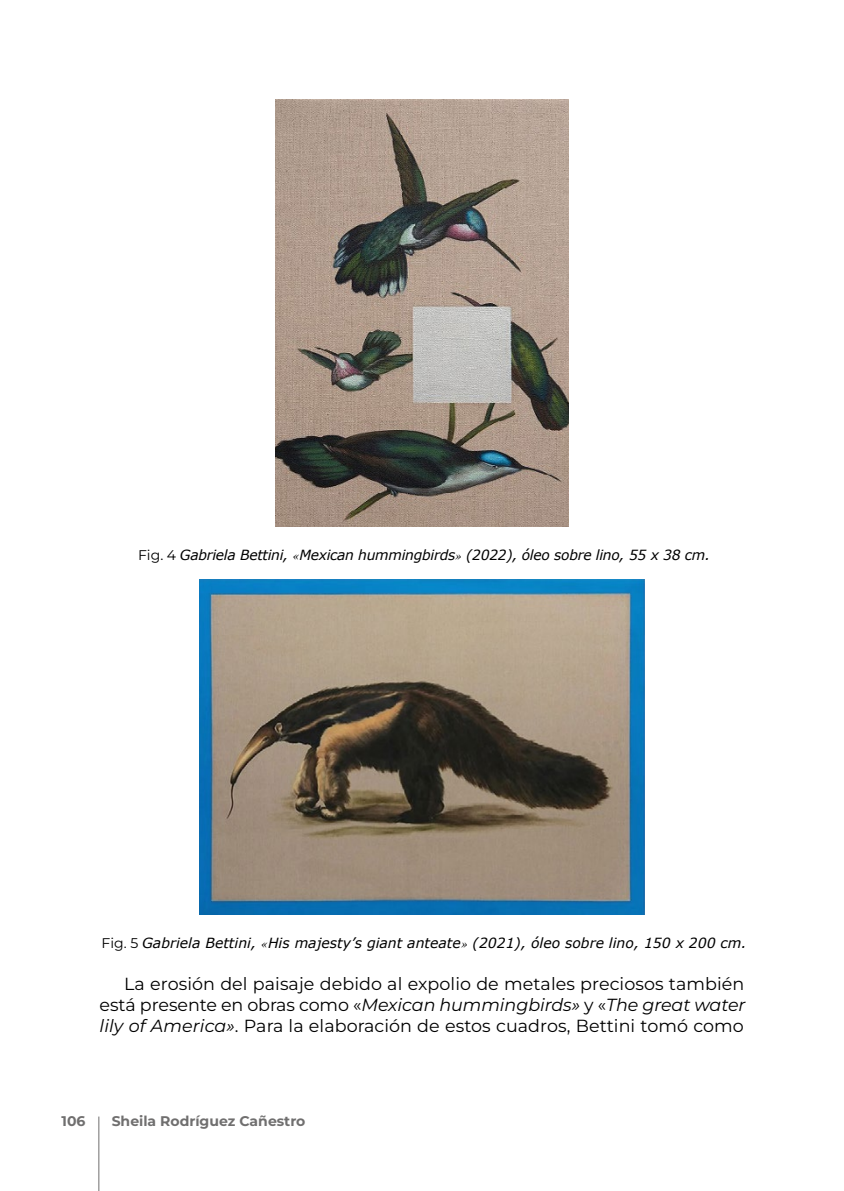
<style>
.page{position:relative;width:844px;height:1191px;background:#fff}
.page>*{position:absolute;margin:0;border:0;box-sizing:border-box;transform-origin:0 0}
.t1{font:17.5px/21px "Montserrat";letter-spacing:.005em;color:#000;text-align:justify}
.t2{font:italic 14px "Verdana";color:#000}
.t3{font:italic 14px "Verdana";letter-spacing:-.02em;color:#000}
.t4{font:700 14px "Montserrat";color:#706f6f}
.s1{font-family:"Montserrat";font-style:normal}
.s2{font-family:"Times"}
.s3{font-style:italic}
</style>
<div class="page">
<hr style="left:98px;top:1116px;width:1px;height:75px;background:#706f6f">
<img style="left:275px;top:99px;width:293px;height:427px">
<img style="left:199px;top:579px;width:445px;height:335px">
<p class="t3" style="left:138px;top:546px;width:573px"><span class="s1">Fig. 4</span> Gabriela Bettini, <span class="s2">«</span>Mexican hummingbirds<span class="s2">»</span> (2022), óleo sobre lino, 55 x 38 cm.</p>
<p class="t2" style="left:102px;top:934px;width:646px"><span class="s1">Fig. 5</span> Gabriela Bettini, <span class="s2">«</span>His majesty’s giant anteate<span class="s2">»</span> (2021), óleo sobre lino, 150 x 200 cm.</p>
<p class="t1" style="left:100px;top:973px;width:647px;text-indent:25px">La erosión del paisaje debido al expolio de metales preciosos también está presente en obras como «<span class="s3">Mexican hummingbirds»</span> y «<span class="s3">The great water lily of America»</span>. Para la elaboración de estos cuadros, Bettini tomó como</p>
<p class="t4" style="left:62px;top:1112px;width:25px">106</p>
<p class="t4" style="left:112px;top:1112px;width:195px">Sheila Rodríguez Cañestro</p>
</div>
